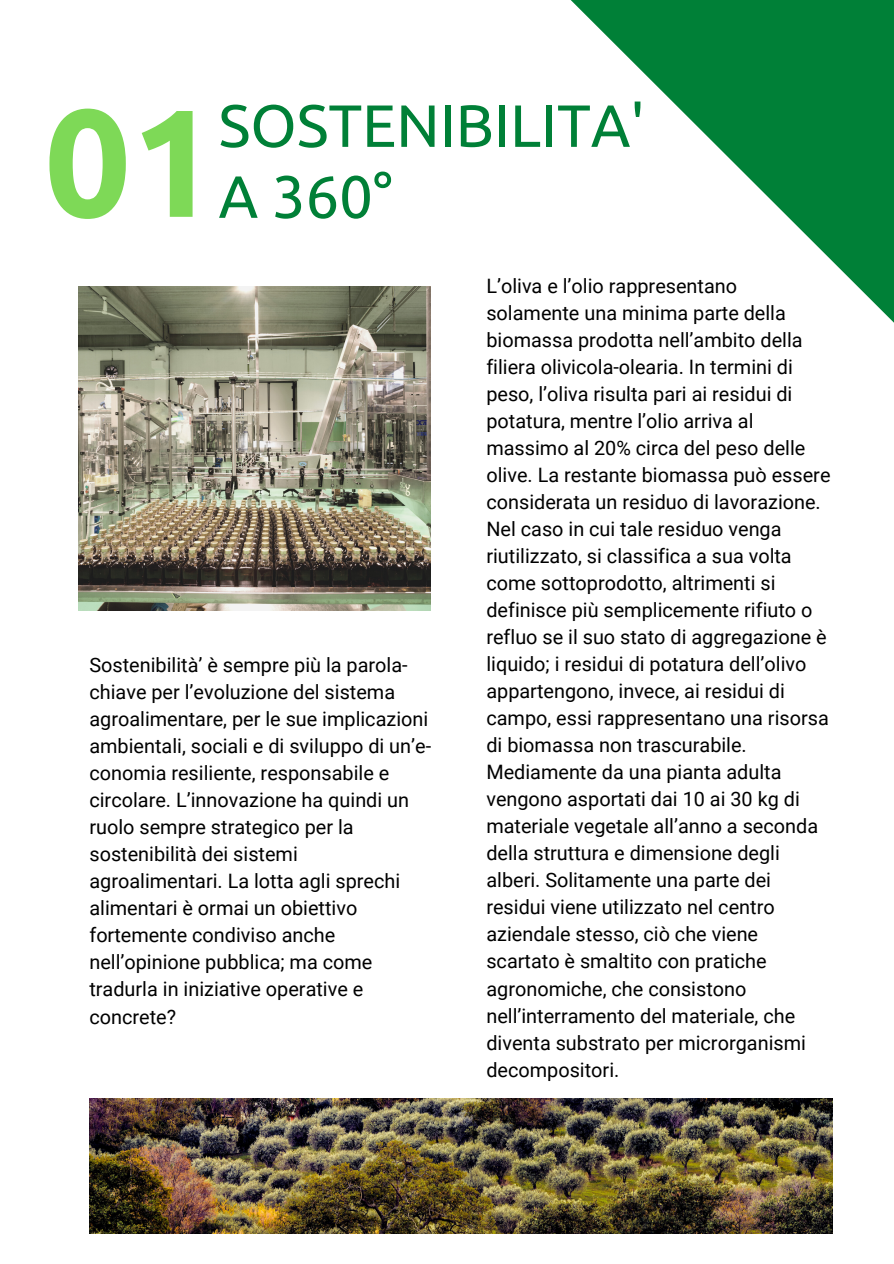
<style>
.page{position:relative;width:894px;height:1264px;background:#fff}
.page>*{position:absolute;margin:0;border:0;box-sizing:border-box;transform-origin:0 0}
.t1{font:700 152.55px "Ubuntu";color:#7ed957}
.t2{font:59.55px "Ubuntu";color:#008037}
.t3{font:19.8px/27px "Roboto";color:#000}
</style>
<div class="page">
<svg style="left:570px;top:0;width:323px;height:322px"></svg>
<img style="left:79px;top:286px;width:351px;height:324px">
<img style="left:89px;top:1098px;width:742px;height:135px">
<p class="t1" style="left:44px;top:75px;width:175px">01</p>
<p class="t2" style="left:218px;top:91px;width:427px">SOSTENIBILITA'</p>
<p class="t2" style="left:218px;top:162px;width:175px">A 360°</p>
<p class="t3" style="left:89px;top:651px;width:343px">Sostenibilità’ è sempre più la parola&shy;chiave per l’evoluzione del sistema agroalimentare, per le sue implicazioni ambientali, sociali e di sviluppo di un’e&shy;conomia resiliente, responsabile e circolare. L’innovazione ha quindi un ruolo sempre strategico per la sostenibilità dei sistemi agroalimentari. La lotta agli sprechi alimentari è ormai un obiettivo fortemente condiviso anche nell’opinione pubblica; ma come tradurla in iniziative operative e concrete?</p>
<p class="t3" style="left:486px;top:272px;width:345px">L’oliva e l’olio rappresentano solamente una minima parte della biomassa prodotta nell’ambito della filiera olivicola-olearia. In termini di peso, l’oliva risulta pari ai residui di potatura, mentre l’olio arriva al massimo al 20% circa del peso delle olive. La restante biomassa può essere considerata un residuo di lavorazione.<br>Nel caso in cui tale residuo venga riutilizzato, si classifica a sua volta come sottoprodotto, altrimenti si definisce più semplicemente rifiuto o refluo se il suo stato di aggregazione è liquido; i residui di potatura dell’olivo appartengono, invece, ai residui di campo, essi rappresentano una risorsa di biomassa non trascurabile.<br>Mediamente da una pianta adulta vengono asportati dai 10 ai 30 kg di materiale vegetale all’anno a seconda della struttura e dimensione degli alberi. Solitamente una parte dei residui viene utilizzato nel centro aziendale stesso, ciò che viene scartato è smaltito con pratiche agronomiche, che consistono nell’interramento del materiale, che diventa substrato per microrganismi decompositori.</p>
</div>
